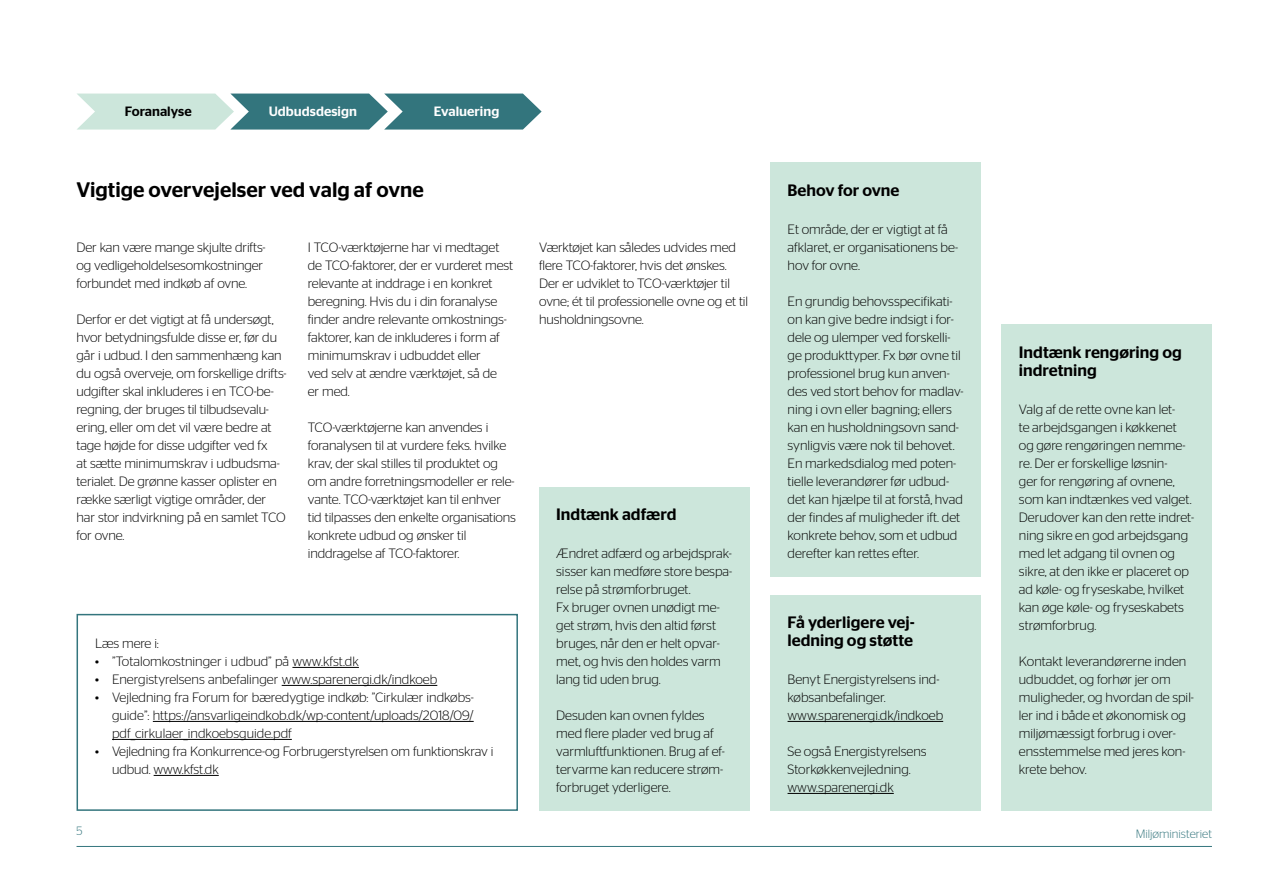
<style>
.page{position:relative;width:1263px;height:893px;background:#fff}
.page>*{position:absolute;margin:0;border:0;box-sizing:border-box;transform-origin:0 0}
.t1{font:500 21px "Stag Sans";color:#000}
.t2{font:500 16.5px/18px "Stag Sans";color:#000}
.t3{font:300 13.5px/18px "Stag Sans";letter-spacing:-.01em;color:#000}
.t4{font:500 13.5px "Stag Sans";color:#fff}
.t5{font:500 13.5px "Stag Sans";color:#000}
.t6{font:300 12px "Stag Sans";color:#33757d}
</style>
<div class="page">
<hr style="left:77px;top:846px;width:1135px;height:1px;background:#33757d">
<div style="left:770px;top:162px;width:211px;height:414px;background:#cce6db"></div>
<div style="left:1002px;top:324px;width:210px;height:487px;background:#cce6db"></div>
<div style="left:539px;top:488px;width:210px;height:323px;background:#cce6db"></div>
<div style="left:770px;top:595px;width:211px;height:216px;background:#cce6db"></div>
<hr style="left:787px;top:721px;width:156px;height:1px;background:#000">
<hr style="left:787px;top:793px;width:107px;height:1px;background:#000">
<svg style="left:77px;top:94px;width:465px;height:36px;background:#77a6a7"></svg>
<hr style="left:292px;top:667px;width:67px;height:1px;background:#000">
<hr style="left:282px;top:685px;width:155px;height:1px;background:#000">
<hr style="left:153px;top:721px;width:321px;height:1px;background:#000">
<hr style="left:112px;top:739px;width:180px;height:1px;background:#000">
<hr style="left:154px;top:775px;width:65px;height:1px;background:#000">
<div style="left:77px;top:614px;width:441px;height:197px;border:2px solid #33757d"></div>
<p class="t5" style="left:125px;top:103px;width:68px">Foranalyse</p>
<p class="t4" style="left:269px;top:103px;width:90px">Udbudsdesign</p>
<p class="t4" style="left:434px;top:103px;width:67px">Evaluering</p>
<h1 class="t1" style="left:77px;top:177px;width:349px">Vigtige overvejelser ved valg af ovne</h1>
<p class="t3" style="left:77px;top:238px;width:191px">Der kan være mange skjulte drifts&shy;og vedligeholdelsesomkostninger forbundet med indkøb af ovne.</p>
<p class="t3" style="left:77px;top:310px;width:212px">Derfor er det vigtigt at få undersøgt, hvor betydningsfulde disse er, før du går i udbud. I den sammenhæng kan du også overveje, om forskellige drifts&shy;udgifter skal inkluderes i en TCO-be&shy;regning, der bruges til tilbudsevalu&shy;ering, eller om det vil være bedre at tage højde for disse udgifter ved fx<br>at sætte minimumskrav i udbudsma&shy;terialet. De grønne kasser oplister en række særligt vigtige områder, der har stor indvirkning på en samlet TCO for ovne.</p>
<p class="t3" style="left:308px;top:238px;width:207px">I TCO-værktøjerne har vi medtaget de TCO-faktorer, der er vurderet mest relevante at inddrage i en konkret beregning. Hvis du i din foranalyse finder andre relevante omkostnings&shy;faktorer, kan de inkluderes i form af minimumskrav i udbuddet eller<br>ved selv at ændre værktøjet, så de<br>er med.</p>
<p class="t3" style="left:308px;top:418px;width:210px">TCO-værktøjerne kan anvendes i foranalysen til at vurdere f.eks. hvilke krav, der skal stilles til produktet og om andre forretningsmodeller er rele&shy;vante. TCO-værktøjet kan til enhver tid tilpasses den enkelte organisations konkrete udbud og ønsker til inddragelse af TCO-faktorer.</p>
<p class="t3" style="left:95px;top:634px;width:65px">Læs mere i:</p>
<p class="t3" style="left:95px;top:652px;width:265px">• ”Totalomkostninger i udbud” på www.kfst.dk</p>
<p class="t3" style="left:95px;top:670px;width:344px">• Energistyrelsens anbefalinger www.sparenergi.dk/indkoeb</p>
<p class="t3" style="left:112px;top:688px;width:363px;text-align:justify;text-indent:-17px">• Vejledning fra Forum for bæredygtige indkøb: ”Cirkulær indkøbs&shy;guide”: https://ansvarligeindkob.dk/wp-content/uploads/2018/09/ pdf_cirkulaer_indkoebsguide.pdf</p>
<p class="t3" style="left:112px;top:742px;width:383px;text-indent:-17px">• Vejledning fra Konkurrence-og Forbrugerstyrelsen om funktionskrav i udbud. www.kfst.dk</p>
<p class="t3" style="left:539px;top:238px;width:210px">Værktøjet kan således udvides med flere TCO-faktorer, hvis det ønskes.<br>Der er udviklet to TCO-værktøjer til ovne; ét til professionelle ovne og et til husholdningsovne.</p>
<p class="t2" style="left:556px;top:505px;width:122px">Indtænk adfærd</p>
<p class="t3" style="left:556px;top:544px;width:178px">Ændret adfærd og arbejdsprak&shy;sisser kan medføre store bespa&shy;relse på strømforbruget.<br>Fx bruger ovnen unødigt me&shy;get strøm, hvis den altid først bruges, når den er helt opvar&shy;met, og hvis den holdes varm lang tid uden brug.</p>
<p class="t3" style="left:556px;top:706px;width:170px">Desuden kan ovnen fyldes med flere plader ved brug af varmluftfunktionen. Brug af ef&shy;tervarme kan reducere strøm&shy;forbruget yderligere.</p>
<p class="t2" style="left:787px;top:181px;width:113px">Behov for ovne</p>
<p class="t3" style="left:787px;top:220px;width:172px">Et område, der er vigtigt at få afklaret, er organisationens be&shy;hov for ovne.</p>
<p class="t3" style="left:787px;top:292px;width:178px">En grundig behovsspecifikati&shy;on kan give bedre indsigt i for&shy;dele og ulemper ved forskelli&shy;ge produkttyper. Fx bør ovne til professionel brug kun anven&shy;des ved stort behov for madlav&shy;ning i ovn eller bagning; ellers kan en husholdningsovn sand&shy;synligvis være nok til behovet.<br>En markedsdialog med poten&shy;tielle leverandører før udbud&shy;det kan hjælpe til at forstå, hvad der findes af muligheder ift. det konkrete behov, som et udbud derefter kan rettes efter.</p>
<p class="t2" style="left:787px;top:613px;width:128px">Få yderligere vej&shy;ledning og støtte</p>
<p class="t3" style="left:787px;top:670px;width:157px">Benyt Energistyrelsens ind&shy;købsanbefalinger. www.sparenergi.dk/indkoeb</p>
<p class="t3" style="left:787px;top:742px;width:141px">Se også Energistyrelsens<br>Storkøkkenvejledning. www.sparenergi.dk</p>
<p class="t2" style="left:1019px;top:343px;width:164px">Indtænk rengøring og indretning</p>
<p class="t3" style="left:1019px;top:400px;width:177px">Valg af de rette ovne kan let-<br>te arbejdsgangen i køkkenet og gøre rengøringen nemme&shy;re. Der er forskellige løsnin-<br>ger for rengøring af ovnene, som kan indtænkes ved valget.<br>Derudover kan den rette indret&shy;ning sikre en god arbejdsgang med let adgang til ovnen og sikre, at den ikke er placeret op ad køle- og fryseskabe, hvilket kan øge køle- og fryseskabets strømforbrug.</p>
<p class="t3" style="left:1019px;top:652px;width:177px">Kontakt leverandørerne inden udbuddet, og forhør jer om muligheder, og hvordan de spil&shy;ler ind i både et økonomisk og miljømæssigt forbrug i over&shy;ensstemmelse med jeres kon&shy;krete behov.</p>
<p class="t6" style="left:77px;top:825px;width:8px">5</p>
<p class="t6" style="left:1136px;top:827px;width:78px">Miljøministeriet</p>
</div>
